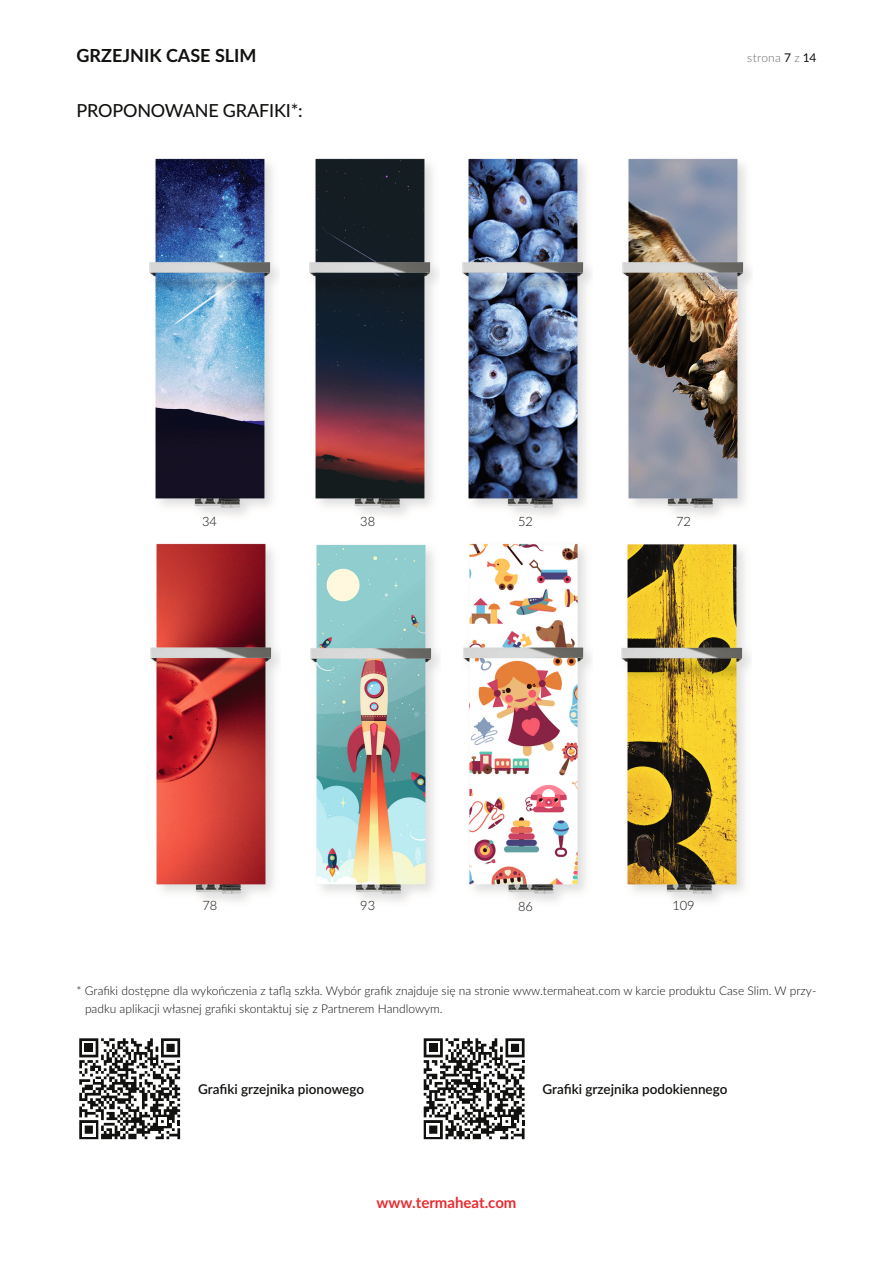
<style>
.page{position:relative;width:893px;height:1263px;background:#fff}
.page>*{position:absolute;margin:0;border:0;box-sizing:border-box;transform-origin:0 0}
.Nagłówek_2{font:500 18px "Lato";letter-spacing:-.01em;color:#11110f}
.t1{font:700 18px "Lato";color:#11110f}
.t2{font:700 15px "Lato";color:#e82b30}
.t3{font:600 13.5px "Lato";color:#11110f}
.Tekst{font:300 12.9px "Lato";color:#11110f}
.Tekst-2{font:300 12px/18px "Lato";color:#11110f}
.t4{font:300 12px "Lato";letter-spacing:.015em;color:#676968}
.s1{font-weight:400;color:#11110f}
</style>
<div class="page">
<img style="left:149px;top:158px;width:130px;height:358px">
<img style="left:309px;top:158px;width:130px;height:358px">
<img style="left:462px;top:158px;width:130px;height:358px">
<img style="left:622px;top:158px;width:130px;height:358px">
<img style="left:150px;top:543px;width:130px;height:359px">
<img style="left:310px;top:544px;width:130px;height:358px">
<img style="left:463px;top:543px;width:129px;height:359px">
<img style="left:621px;top:544px;width:130px;height:358px">
<svg style="left:79px;top:1038px;width:101px;height:101px"></svg>
<svg style="left:424px;top:1038px;width:101px;height:101px"></svg>
<h1 class="t1" style="left:77px;top:42px;width:182px">GRZEJNIK CASE SLIM</h1>
<p class="Nagłówek_2" style="left:77px;top:97px;width:228px">PROPONOWANE GRAFIKI*:</p>
<p class="t4" style="left:747px;top:49px;width:71px">strona <span class="s1">7</span> z <span class="s1">14</span></p>
<p class="Tekst" style="left:202px;top:512px;width:16px">34</p>
<p class="Tekst" style="left:360px;top:512px;width:16px">38</p>
<p class="Tekst" style="left:518px;top:512px;width:16px">52</p>
<p class="Tekst" style="left:676px;top:512px;width:16px">72</p>
<p class="Tekst" style="left:202px;top:896px;width:16px">78</p>
<p class="Tekst" style="left:360px;top:896px;width:16px">93</p>
<p class="Tekst" style="left:518px;top:897px;width:16px">86</p>
<p class="Tekst" style="left:672px;top:896px;width:24px">109</p>
<p class="Tekst-2" style="left:85px;top:982px;width:733px;text-indent:-9px">* Grafiki dostępne dla wykończenia z taflą szkła. Wybór grafik znajduje się na stronie www.termaheat.com w karcie produktu Case Slim. W przy&shy;padku aplikacji własnej grafiki skontaktuj się z Partnerem Handlowym.</p>
<p class="t3" style="left:198px;top:1079px;width:167px">Grafiki grzejnika pionowego</p>
<p class="t3" style="left:543px;top:1079px;width:186px">Grafiki grzejnika podokiennego</p>
<p class="t2" style="left:376px;top:1191px;width:142px">www.termaheat.com</p>
</div>
